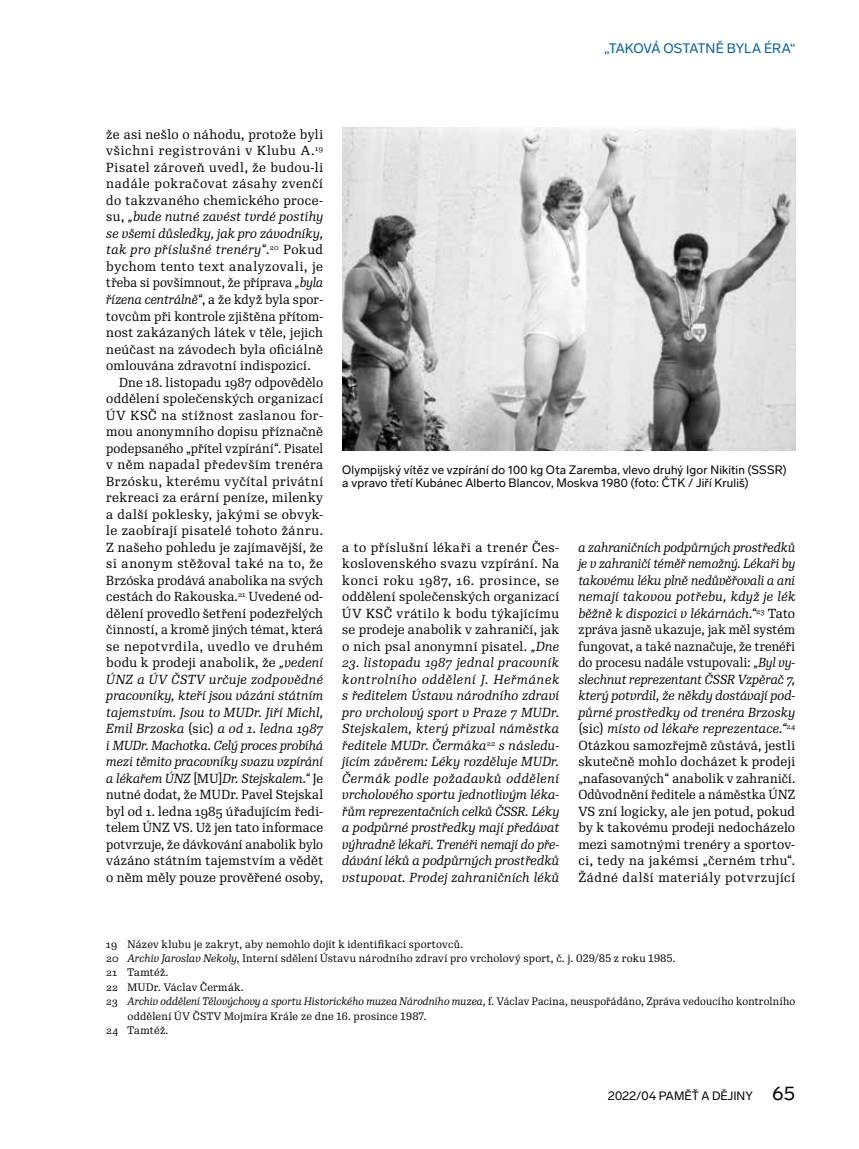
<style>
.page{position:relative;width:859px;height:1149px;background:#fff}
.page>*{position:absolute;margin:0;border:0;box-sizing:border-box;transform-origin:0 0}
.t1{font:13.5px "Lab Grotesque";letter-spacing:-.005em;color:#005da1}
.t2{font:12.75px/16.5px "Re Public";letter-spacing:.025em;color:#000;text-align:justify}
.t3{font:italic 12.75px/16.5px "Re Public";letter-spacing:.015em;color:#000;text-align:justify}
.t4{font:12.75px "Re Public";letter-spacing:.005em;color:#000}
.t5{font:12.75px "Re Public";letter-spacing:.05em;color:#000}
.t6{font:12.75px "Re Public";letter-spacing:.005em;color:#000;scale:.96 1}
.t7{font:italic 12.75px "Re Public";letter-spacing:.035em;color:#000}
.t8{font:12.75px "Re Public";letter-spacing:.025em;color:#000;scale:.95 1}
.t9{font:12.75px "Re Public";color:#000}
.t10{font:12.75px "Re Public";letter-spacing:.06em;color:#000}
.t11{font:12px/13.5px "Lab Grotesque";letter-spacing:.01em;color:#000}
.t12{font:10.5px/14.4px "Re Public";letter-spacing:.02em;color:#000}
.t13{font:italic 10.5px "Re Public";letter-spacing:.01em;color:#000}
.t14{font:10.5px "Re Public Std";letter-spacing:.025em;color:#000}
.s1{font-style:normal}
.s2{font-style:italic}
.s3{font-family:"Re Public Std"}
.s4{font-family:"Re Public Std";font-style:normal}
.s5{font-size:19.5px}
</style>
<div class="page">
<img style="left:342px;top:128px;width:453px;height:322px">
<p class="t1" style="left:604px;top:39px;width:192px">„TAKOVÁ OSTATNĚ BYLA ÉRA“</p>
<p class="t2" style="left:106px;top:126px;width:218px">že asi nešlo o náhodu, protože byli</p>
<p class="t10" style="left:106px;top:143px;width:218px">všichni registrováni v Klubu A.<sup>19</sup></p>
<p class="t2" style="left:106px;top:159px;width:218px">Pisatel zároveň uvedl, že budou-li</p>
<p class="t5" style="left:106px;top:176px;width:218px">nadále pokračovat zásahy zvenčí</p>
<p class="t2" style="left:106px;top:192px;width:218px">do takzvaného chemického proce-</p>
<p class="t3" style="left:106px;top:209px;width:218px"><span class="s1">su,</span> „bude nutné zavést tvrdé postihy</p>
<p class="t3" style="left:106px;top:225px;width:218px">se všemi důsledky, jak pro závodníky,</p>
<p class="t7" style="left:106px;top:242px;width:218px">tak pro příslušné trenéry“<span class="s1">.</span><sup>20</sup> <span class="s1">Pokud</span></p>
<p class="t2" style="left:106px;top:258px;width:218px">bychom tento text analyzovali, je</p>
<p class="t8" style="left:106px;top:275px;width:230px">třeba si povšimnout, že příprava <span class="s2">„byla</span></p>
<p class="t2" style="left:106px;top:291px;width:218px"><span class="s2">řízena centrálně“</span>, a že když byla spor-</p>
<p class="t2" style="left:106px;top:308px;width:218px">tovcům při kontrole zjištěna přítom-</p>
<p class="t2" style="left:106px;top:324px;width:218px">nost zakázaných látek v těle, jejich</p>
<p class="t2" style="left:106px;top:341px;width:218px">neúčast na závodech byla oficiálně</p>
<p class="t2" style="left:106px;top:357px;width:206px">omlouvána zdravotní indispozicí.</p>
<p class="t4" style="left:119px;top:374px;width:206px">Dne 18. listopadu 1987 odpovědělo</p>
<p class="t2" style="left:106px;top:390px;width:218px">oddělení společenských organizací</p>
<p class="t5" style="left:106px;top:407px;width:218px">ÚV KSČ na stížnost zaslanou for-</p>
<p class="t2" style="left:106px;top:423px;width:218px">mou anonymního dopisu příznačně</p>
<p class="t6" style="left:106px;top:440px;width:227px">podepsaného „přítel vzpírání“. Pisatel</p>
<p class="t2" style="left:106px;top:456px;width:218px">v něm napadal především trenéra</p>
<p class="t2" style="left:106px;top:473px;width:218px">Brzósku, kterému vyčítal privátní</p>
<p class="t2" style="left:106px;top:489px;width:218px">rekreaci za erární peníze, milenky</p>
<p class="t2" style="left:106px;top:506px;width:218px">a další poklesky, jakými se obvyk-</p>
<p class="t2" style="left:106px;top:522px;width:218px">le zaobírají pisatelé tohoto žánru.</p>
<p class="t2" style="left:106px;top:539px;width:218px">Z našeho pohledu je zajímavější, že</p>
<p class="t5" style="left:106px;top:556px;width:218px">si anonym stěžoval také na to, že</p>
<p class="t2" style="left:106px;top:572px;width:218px">Brzóska prodává anabolika na svých</p>
<p class="t2" style="left:106px;top:588px;width:218px">cestách do Rakouska.<sup>21</sup> Uvedené od-</p>
<p class="t2" style="left:106px;top:605px;width:218px">dělení provedlo šetření podezřelých</p>
<p class="t4" style="left:106px;top:622px;width:218px">činností, a kromě jiných témat, která</p>
<p class="t2" style="left:106px;top:638px;width:218px">se nepotvrdila, uvedlo ve druhém</p>
<p class="t2" style="left:106px;top:654px;width:218px">bodu k prodeji anabolik, že <span class="s2">„vedení</span></p>
<p class="t7" style="left:106px;top:671px;width:218px">ÚNZ a ÚV ČSTV určuje zodpovědné</p>
<p class="t3" style="left:106px;top:687px;width:218px">pracovníky, kteří jsou vázáni státním</p>
<p class="t3" style="left:106px;top:704px;width:218px">tajemstvím. Jsou to MUDr. Jiří Michl,</p>
<p class="t3" style="left:106px;top:720px;width:218px">Emil Brzoska <span class="s1">(sic)</span> a od 1. ledna 1987</p>
<p class="t3" style="left:106px;top:737px;width:218px">i MUDr. Machotka. Celý proces probíhá</p>
<p class="t3" style="left:106px;top:753px;width:218px">mezi těmito pracovníky svazu vzpírání</p>
<p class="t3" style="left:106px;top:770px;width:218px">a lékařem ÚNZ <span class="s1">[MU]</span>Dr. Stejskalem.“ <span class="s1">Je</span></p>
<p class="t9" style="left:106px;top:787px;width:218px">nutné dodat, že MUDr. Pavel Stejskal</p>
<p class="t2" style="left:106px;top:803px;width:218px">byl od 1. ledna 1985 úřadujícím ředi-</p>
<p class="t4" style="left:106px;top:820px;width:218px">telem ÚNZ VS. Už jen tato informace</p>
<p class="t6" style="left:106px;top:836px;width:227px">potvrzuje, že dávkování anabolik bylo</p>
<p class="t2" style="left:106px;top:852px;width:218px">vázáno státním tajemstvím a vědět</p>
<p class="t2" style="left:106px;top:869px;width:218px">o něm měly pouze prověřené osoby,</p>
<p class="t11" style="left:342px;top:462px;width:446px">Olympijský vítěz ve vzpírání do 100 kg Ota Zaremba, vlevo druhý Igor Nikitin (SSSR) a vpravo třetí Kubánec Alberto Blancov, Moskva 1980 (foto: ČTK / Jiří Kruliš)</p>
<p class="t2" style="left:342px;top:539px;width:218px">a to příslušní lékaři a trenér Čes&shy;koslovenského svazu vzpírání. Na konci roku 1987, 16. prosince, se oddělení společenských organizací ÚV KSČ vrátilo k bodu týkajícímu se prodeje anabolik v zahraničí, jak o nich psal anonymní pisatel. <span class="s2">„Dne</span></p>
<p class="t3" style="left:342px;top:654px;width:218px">23. listopadu 1987 jednal pracovník kontrolního oddělení J. Heřmánek s ředitelem Ústavu národního zdraví pro vrcholový sport v Praze 7 MUDr.<br>Stejskalem, který přizval náměstka ředitele MUDr. Čermáka<sup>22</sup> s následu&shy;jícím závěrem: Léky rozděluje MUDr.<br>Čermák podle požadavků oddělení vrcholového sportu jednotlivým léka&shy;řům reprezentačních celků ČSSR. Léky a podpůrné prostředky mají předávat výhradně lékaři. Trenéři nemají do pře&shy;dávání léků a podpůrných prostředků vstupovat. Prodej zahraničních léků</p>
<p class="t2" style="left:578px;top:539px;width:218px"><span class="s2">a zahraničních podpůrných prostředků je v zahraničí téměř nemožný. Lékaři by takovému léku plně nedůvěřovali a ani nemají takovou potřebu, když je lék běžně k dispozici v lékárnách.“</span><sup>23</sup> Tato zpráva jasně ukazuje, jak měl systém fungovat, a také naznačuje, že trenéři do procesu nadále vstupovali: <span class="s2">„Byl vy&shy;slechnut reprezentant ČSSR Vzpěrač 7, který potvrdil, že někdy dostávají pod&shy;půrné prostředky od trenéra Brzosky </span>(sic) <span class="s2">místo od lékaře reprezentace.“</span><sup>24<br></sup>Otázkou samozřejmě zůstává, jestli skutečně mohlo docházet k prodeji „nafasovaných“ anabolik v zahraničí.<br>Odůvodnění ředitele a náměstka ÚNZ VS zní logicky, ale jen potud, pokud by k takovému prodeji nedocházelo mezi samotnými trenéry a sportov&shy;ci, tedy na jakémsi „černém trhu“.<br>Žádné další materiály potvrzující</p>
<p class="t12" style="left:106px;top:936px;width:571px"><span class="s3">19</span> Název klubu je zakryt, aby nemohlo dojít k identifikaci sportovců.<br><span class="s3">20</span> <span class="s2">Archiv Jaroslav Nekoly</span>, Interní sdělení Ústavu národního zdraví pro vrcholový sport, č. j. 029/85 z roku 1985.<br><span class="s3">21</span> Tamtéž.</p>
<p class="t14" style="left:106px;top:980px;width:139px">22 MUDr. Václav Čermák.</p>
<p class="t13" style="left:106px;top:994px;width:690px"><span class="s4">23</span> Archiv oddělení Tělovýchovy a sportu Historického muzea Národního muzea<span class="s1">, f. Václav Pacina, neuspořádáno, Zpráva vedoucího kontrolního</span></p>
<p class="t12" style="left:128px;top:1008px;width:300px">oddělení ÚV ČSTV Mojmíra Krále ze dne 16. prosince 1987.</p>
<p class="t12" style="left:106px;top:1023px;width:63px"><span class="s3">24</span> Tamtéž.</p>
<p class="t11" style="left:608px;top:1088px;width:189px">2022/04 PAMĚŤ A DĚJINY <span class="s5">65</span></p>
</div>
